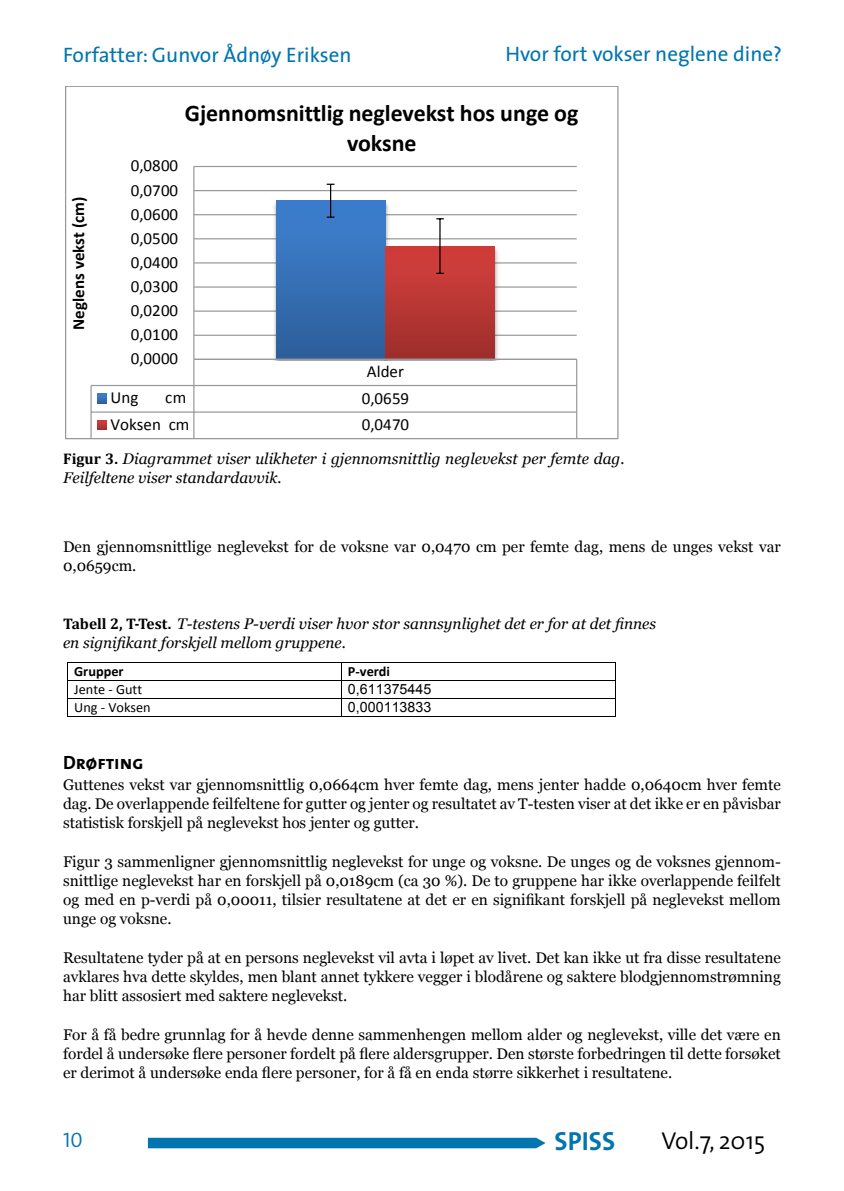
<style>
.page{position:relative;width:844px;height:1191px;background:#fff}
.page>*{position:absolute;margin:0;border:0;box-sizing:border-box;transform-origin:0 0}
.t1{font:26.25px "The Sans Bold Caps";color:#0075af}
.t2{font:300 24.5px "The Sans";color:#000}
.t3{font:700 23.97px/29.2px "Calibri";color:#000;text-align:center}
.t4{font:21px "The Sans";color:#0075af}
.t5{font:21px "The Sans Semi Light Caps";color:#0075af}
.t6{font:19.25px "The Sans Bold Caps";color:#000}
.t7{font:16.97px "Calibri";color:#000}
.t8{font:700 16.97px "Calibri";color:#000}
.t9{font:15.4px/19.2px "Georgia";color:#000;text-align:justify}
.t10{font:italic 15.4px/19.2px "Georgia";color:#000}
.t11{font:14.17px "Arial";letter-spacing:.005em;color:#000}
.t12{font:14.17px "Calibri";color:#000}
.t13{font:700 14.17px "Calibri";color:#000}
.s1{font-family:"Cambria";font-weight:700;font-style:normal}
</style>
<div class="page">
<svg style="left:148px;top:1137px;width:397px;height:11px;background:#147fb5"></svg>
<hr style="left:194px;top:335px;width:382px;height:1px;background:#989a9d">
<hr style="left:194px;top:310px;width:382px;height:2px;background:#989a9d">
<hr style="left:194px;top:286px;width:382px;height:2px;background:#989a9d">
<hr style="left:194px;top:262px;width:382px;height:1px;background:#989a9d">
<hr style="left:194px;top:238px;width:382px;height:1px;background:#989a9d">
<hr style="left:194px;top:214px;width:382px;height:1px;background:#989a9d">
<hr style="left:194px;top:190px;width:382px;height:1px;background:#989a9d">
<hr style="left:194px;top:166px;width:382px;height:1px;background:#989a9d">
<img style="left:270px;top:198px;width:121px;height:161px">
<img style="left:385px;top:243px;width:115px;height:116px">
<div style="left:276px;top:201px;width:109px;height:158px;background:linear-gradient(to bottom,#3e80d0,#2e5f9b)"></div>
<div style="left:385px;top:246px;width:109px;height:113px;background:linear-gradient(to bottom,#d43f3b,#9e2f2c)"></div>
<hr style="left:330px;top:184px;width:1px;height:33px;background:#000">
<svg style="left:326px;top:216px;width:8px;height:2px"></svg>
<hr style="left:439px;top:219px;width:1px;height:54px;background:#000">
<hr style="left:193px;top:166px;width:1px;height:193px;background:#989a9d">
<svg style="left:90px;top:359px;width:487px;height:78px"></svg>
<hr style="left:68px;top:662px;width:273px;height:1px;background:#000">
<hr style="left:342px;top:662px;width:273px;height:1px;background:#000">
<hr style="left:68px;top:680px;width:273px;height:1px;background:#000">
<hr style="left:342px;top:680px;width:273px;height:1px;background:#000">
<hr style="left:68px;top:698px;width:273px;height:1px;background:#000">
<hr style="left:342px;top:698px;width:273px;height:1px;background:#000">
<svg style="left:67px;top:662px;width:1px;height:54px"></svg>
<hr style="left:68px;top:715px;width:273px;height:1px;background:#000">
<svg style="left:341px;top:662px;width:1px;height:54px"></svg>
<hr style="left:342px;top:715px;width:273px;height:1px;background:#000">
<svg style="left:615px;top:662px;width:1px;height:54px"></svg>
<h3 class="t4" style="left:63px;top:38px;width:289px">Forfatter: Gunvor Ådnøy Eriksen</h3>
<h3 class="t4" style="left:505px;top:36px;width:278px">Hvor fort vokser neglene dine?</h3>
<p class="t8" style="left:68px;top:330px;width:135px;rotate:-90deg">Neglens vekst (cm)</p>
<p class="t7" style="left:131px;top:155px;width:49px">0,0800</p>
<p class="t7" style="left:131px;top:179px;width:49px">0,0700</p>
<p class="t7" style="left:131px;top:203px;width:49px">0,0600</p>
<p class="t7" style="left:131px;top:227px;width:49px">0,0500</p>
<p class="t7" style="left:131px;top:251px;width:49px">0,0400</p>
<p class="t7" style="left:131px;top:275px;width:49px">0,0300</p>
<p class="t7" style="left:131px;top:300px;width:49px">0,0200</p>
<p class="t7" style="left:131px;top:324px;width:49px">0,0100</p>
<p class="t7" style="left:131px;top:348px;width:49px">0,0000</p>
<h3 class="t3" style="left:185px;top:99px;width:395px">Gjennomsnittlig neglevekst hos unge og voksne</h3>
<p class="t7" style="left:367px;top:361px;width:39px">Alder</p>
<p class="t7" style="left:110px;top:387px;width:29px">Ung</p>
<p class="t7" style="left:165px;top:387px;width:22px">cm</p>
<p class="t7" style="left:362px;top:387px;width:49px">0,0659</p>
<p class="t7" style="left:110px;top:413px;width:80px">Voksen cm</p>
<p class="t7" style="left:362px;top:414px;width:49px">0,0470</p>
<p class="t10" style="left:63px;top:449px;width:562px"><span class="s1">Figur 3.</span> Diagrammet viser ulikheter i gjennomsnittlig neglevekst per femte dag.<br>Feilfeltene viser standardavvik.</p>
<p class="t9" style="left:63px;top:537px;width:719px">Den gjennomsnittlige neglevekst for de voksne var 0,0470 cm per femte dag, mens de unges vekst var<br>0,0659cm.</p>
<p class="t10" style="left:63px;top:614px;width:594px"><span class="s1">Tabell 2, T-Test.</span> T-testens P-verdi viser hvor stor sannsynlighet det er for at det finnes en signifikant forskjell mellom gruppene.</p>
<p class="t13" style="left:74px;top:662px;width:51px">Grupper</p>
<p class="t13" style="left:348px;top:662px;width:44px">P-verdi</p>
<p class="t12" style="left:74px;top:680px;width:69px">Jente - Gutt</p>
<p class="t11" style="left:348px;top:679px;width:85px">0,611375445</p>
<p class="t12" style="left:74px;top:698px;width:78px">Ung - Voksen</p>
<p class="t11" style="left:348px;top:697px;width:85px">0,000113833</p>
<p class="t6" style="left:63px;top:746px;width:82px">Drøfting</p>
<p class="t9" style="left:63px;top:775px;width:719px">Guttenes vekst var gjennomsnittlig 0,0664cm hver femte dag, mens jenter hadde 0,0640cm hver femte dag. De overlappende feilfeltene for gutter og jenter og resultatet av T-testen viser at det ikke er en påvisbar statistisk forskjell på neglevekst hos jenter og gutter.</p>
<p class="t9" style="left:63px;top:852px;width:719px">Figur 3 sammenligner gjennomsnittlig neglevekst for unge og voksne. De unges og de voksnes gjennom&shy;snittlige neglevekst har en forskjell på 0,0189cm (ca 30 %). De to gruppene har ikke overlappende feilfelt og med en p-verdi på 0,00011, tilsier resultatene at det er en signifikant forskjell på neglevekst mellom unge og voksne.</p>
<p class="t9" style="left:63px;top:948px;width:719px">Resultatene tyder på at en persons neglevekst vil avta i løpet av livet. Det kan ikke ut fra disse resultatene avklares hva dette skyldes, men blant annet tykkere vegger i blodårene og saktere blodgjennomstrømning har blitt assosiert med saktere neglevekst.</p>
<p class="t9" style="left:63px;top:1025px;width:719px">For å få bedre grunnlag for å hevde denne sammenhengen mellom alder og neglevekst, ville det være en fordel å undersøke flere personer fordelt på flere aldersgrupper. Den største forbedringen til dette forsøket er derimot å undersøke enda flere personer, for å få en enda større sikkerhet i resultatene.</p>
<h3 class="t5" style="left:63px;top:1122px;width:21px">10</h3>
<h1 class="t1" style="left:554px;top:1119px;width:62px">SPISS</h1>
<h2 class="t2" style="left:661px;top:1120px;width:105px">Vol.7, 2015</h2>
</div>
